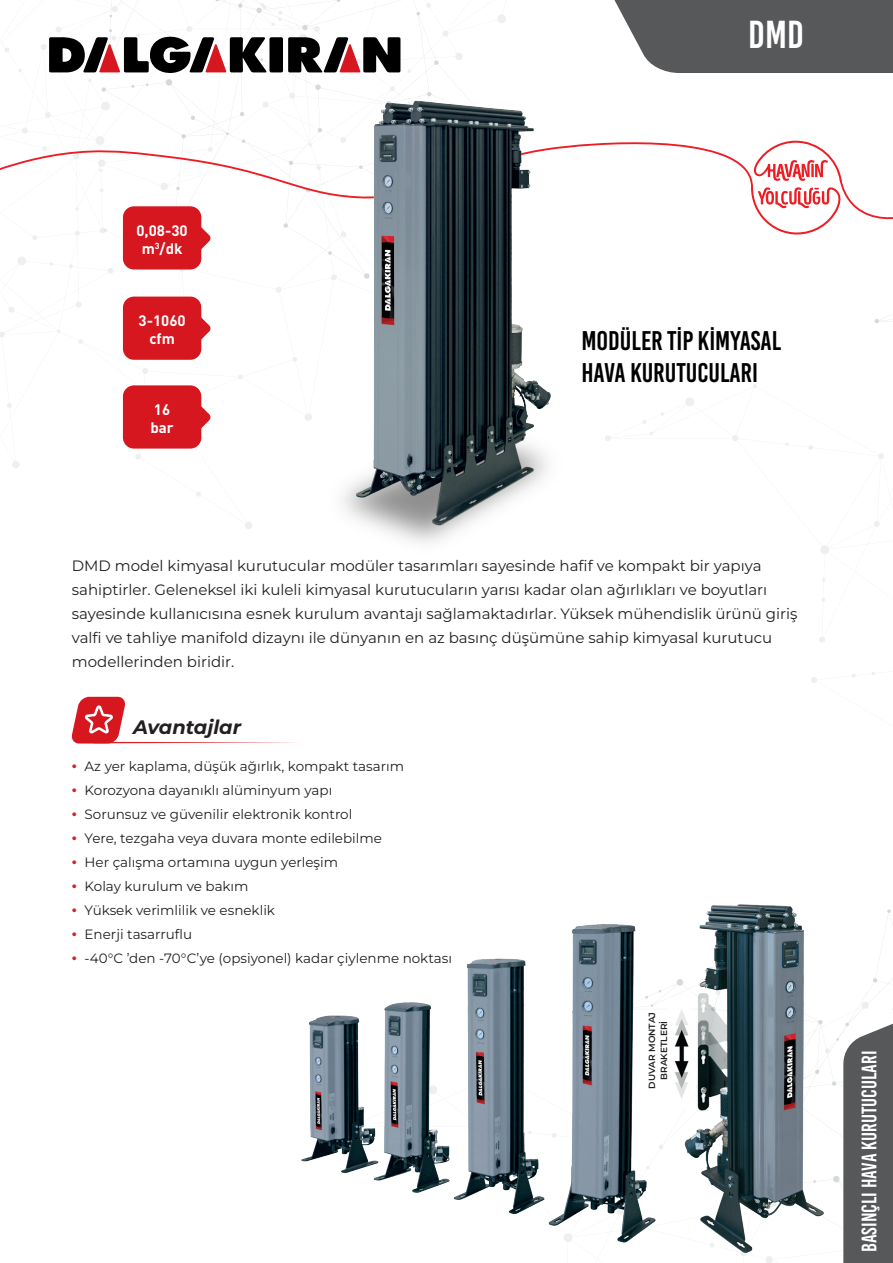
<style>
.page{position:relative;width:893px;height:1263px;background:#fff}
.page>*{position:absolute;margin:0;border:0;box-sizing:border-box;transform-origin:0 0}
.t1{font:39px "Bebas Kai";color:#fff}
.t2{font:27px/32.4px "Bebas Kai";color:#000}
.t3{font:21px "Bebas Kai";color:#fff}
.t4{font:italic 700 19.5px "Montserrat";color:#231f20}
.t5{font:15px/24px "Montserrat";color:#231f20}
.t6{font:700 15px/18px "DIN Pro";color:#fff;text-align:center}
.t7{font:13.5px "Montserrat";color:#231f20}
.t8{font:600 9px/12px "Montserrat";color:#231f20;text-align:center}
.s1{font-family:"Myriad Pro";font-size:18px;color:#d1232a}
</style>
<div class="page">
<svg style="left:0;top:6px;width:320px;height:523px"></svg>
<svg style="left:71px;top:697px;width:225px;height:46px"></svg>
<img style="left:668px;top:905px;width:156px;height:347px">
<img style="left:302px;top:924px;width:353px;height:318px">
<svg style="left:843px;top:1014px;width:50px;height:249px;background:#666769"></svg>
<svg style="left:614px;top:0;width:279px;height:683px"></svg>
<div style="left:269px;top:37px;width:14px;height:35px;background:#000;border-radius:2px"></div>
<svg style="left:288px;top:37px;width:112px;height:36px"></svg>
<img style="left:281px;top:91px;width:346px;height:495px">
<svg style="left:0;top:0;width:267px;height:279px"></svg>
<div style="left:123px;top:206px;width:78px;height:63px;background:#d7171f;border-radius:11px"></div>
<svg style="left:201px;top:311px;width:10px;height:34px"></svg>
<div style="left:123px;top:297px;width:78px;height:63px;background:#d7171f;border-radius:11px"></div>
<svg style="left:201px;top:400px;width:10px;height:34px"></svg>
<div style="left:123px;top:385px;width:78px;height:64px;background:#d7171f;border-radius:11px"></div>
<h1 class="t1" style="left:748px;top:13px;width:57px">DMD</h1>
<p class="t6" style="left:136px;top:219px;width:53px">0,08-30 m<sup>3</sup>/dk</p>
<p class="t6" style="left:139px;top:310px;width:49px">3-1060 cfm</p>
<p class="t6" style="left:151px;top:399px;width:25px;text-align:left">16 bar</p>
<h2 class="t2" style="left:581px;top:324px;width:201px">MODÜLER TİP KİMYASAL<br>HAVA KURUTUCULARI</h2>
<p class="t5" style="left:72px;top:553px;width:727px">DMD model kimyasal kurutucular modüler tasarımları sayesinde hafif ve kompakt bir yapıya sahiptirler. Geleneksel iki kuleli kimyasal kurutucuların yarısı kadar olan ağırlıkları ve boyutları sayesinde kullanıcısına esnek kurulum avantajı sağlamaktadırlar. Yüksek mühendislik ürünü giriş valfi ve tahliye manifold dizaynı ile dünyanın en az basınç düşümüne sahip kimyasal kurutucu modellerinden biridir.</p>
<h3 class="t4" style="left:133px;top:712px;width:109px">Avantajlar</h3>
<p class="t7" style="left:72px;top:757px;width:334px"><span class="s1">•</span> Az yer kaplama, düşük ağırlık, kompakt tasarım</p>
<p class="t7" style="left:72px;top:781px;width:262px"><span class="s1">•</span> Korozyona dayanıklı alüminyum yapı</p>
<p class="t7" style="left:72px;top:805px;width:282px"><span class="s1">•</span> Sorunsuz ve güvenilir elektronik kontrol</p>
<p class="t7" style="left:72px;top:829px;width:312px"><span class="s1">•</span> Yere, tezgaha veya duvara monte edilebilme</p>
<p class="t7" style="left:72px;top:853px;width:268px"><span class="s1">•</span> Her çalışma ortamına uygun yerleşim</p>
<p class="t7" style="left:72px;top:877px;width:178px"><span class="s1">•</span> Kolay kurulum ve bakım</p>
<p class="t7" style="left:72px;top:901px;width:205px"><span class="s1">•</span> Yüksek verimlilik ve esneklik</p>
<p class="t7" style="left:72px;top:925px;width:122px"><span class="s1">•</span> Enerji tasarruflu</p>
<p class="t7" style="left:72px;top:949px;width:382px"><span class="s1">•</span> -40°C ’den -70°C’ye (opsiyonel) kadar çiylenme noktası</p>
<p class="t8" style="left:645px;top:1088px;width:78px;rotate:-90deg">DUVAR MONTAJ<br>BRAKETLERİ</p>
<h3 class="t3" style="left:858px;top:1252px;width:203px;rotate:-90deg">BASINÇLI HAVA KURUTUCULARI</h3>
</div>
